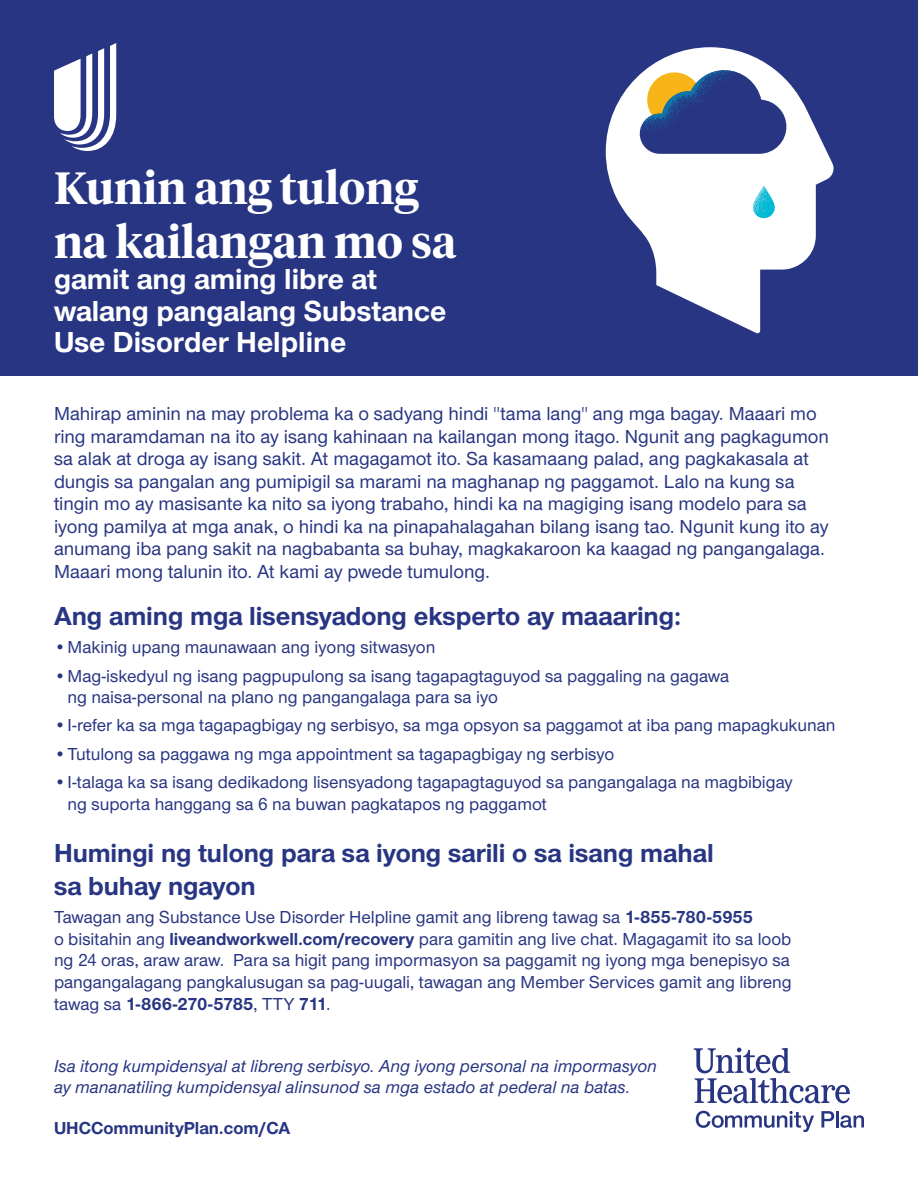
<style>
.page{position:relative;width:918px;height:1188px;background:#fff}
.page>*{position:absolute;margin:0;border:0;box-sizing:border-box;transform-origin:0 0}
.H2{font:600 45px/54px "UHC Serif Headline";color:#fff}
.H2-2{font:700 30px/31.5px "UHC Sans";color:#fff}
.H4-Sans{font:700 27px/32.4px "UHC Sans";letter-spacing:-.005em;color:#283582}
.Lead_In{font:500 19.5px/22.5px "UHC Sans";letter-spacing:-.005em;color:#283582}
.Body{font:500 18px/21.6px "UHC Sans";letter-spacing:-.005em;color:#283582}
.Body-2{font:italic 500 18px/21.6px "UHC Sans";letter-spacing:-.005em;color:#283582}
.H5-Sans{font:700 18px "UHC Sans";color:#283582}
.s1{font-weight:700}
</style>
<div class="page">
<div style="left:0;top:0;width:918px;height:376px;background:#283582"></div>
<svg style="left:606px;top:47px;width:228px;height:287px;fill:#fff"></svg>
<svg style="left:640px;top:70px;width:146px;height:84px"></svg>
<svg style="left:753px;top:186px;width:22px;height:32px"></svg>
<svg style="left:54px;top:43px;width:62px;height:108px"></svg>
<svg style="left:694px;top:1048px;width:156px;height:55px"></svg>
<svg style="left:696px;top:1111px;width:118px;height:21px"></svg>
<svg style="left:821px;top:1111px;width:13px;height:16px"></svg>
<hr style="left:836px;top:1111px;width:3px;height:16px;background:#283582">
<svg style="left:840px;top:1115px;width:24px;height:13px"></svg>
<p class="H2" style="left:54px;top:159px;width:404px">Kunin ang tulong na kailangan mo sa</p>
<p class="H2-2" style="left:54px;top:263px;width:394px">gamit ang aming libre at walang pangalang Substance<br>Use Disorder Helpline</p>
<p class="Lead_In" style="left:54px;top:401px;width:776px">Mahirap aminin na may problema ka o sadyang hindi "tama lang" ang mga bagay. Maaari mo ring maramdaman na ito ay isang kahinaan na kailangan mong itago. Ngunit ang pagkagumon sa alak at droga ay isang sakit. At magagamot ito. Sa kasamaang palad, ang pagkakasala at dungis sa pangalan ang pumipigil sa marami na maghanap ng paggamot. Lalo na kung sa tingin mo ay masisante ka nito sa iyong trabaho, hindi ka na magiging isang modelo para sa iyong pamilya at mga anak, o hindi ka na pinapahalagahan bilang isang tao. Ngunit kung ito ay anumang iba pang sakit na nagbabanta sa buhay, magkakaroon ka kaagad ng pangangalaga.<br>Maaari mong talunin ito. At kami ay pwede tumulong.</p>
<p class="H4-Sans" style="left:54px;top:599px;width:629px">Ang aming mga lisensyadong eksperto ay maaaring:</p>
<p class="Body" style="left:54px;top:636px;width:383px">•Makinig upang maunawaan ang iyong sitwasyon</p>
<p class="Body" style="left:68px;top:664px;width:663px;text-indent:-14px">•Mag-iskedyul ng isang pagpupulong sa isang tagapagtaguyod sa paggaling na gagawa ng naisa-personal na plano ng pangangalaga para sa iyo</p>
<p class="Body" style="left:54px;top:714px;width:783px">•I-refer ka sa mga tagapagbigay ng serbisyo, sa mga opsyon sa paggamot at iba pang mapagkukunan</p>
<p class="Body" style="left:54px;top:742px;width:562px">•Tutulong sa paggawa ng mga appointment sa tagapagbigay ng serbisyo</p>
<p class="Body" style="left:68px;top:771px;width:727px;text-indent:-14px">•I-talaga ka sa isang dedikadong lisensyadong tagapagtaguyod sa pangangalaga na magbibigay ng suporta hanggang sa 6 na buwan pagkatapos ng paggamot</p>
<p class="H4-Sans" style="left:54px;top:836px;width:661px">Humingi ng tulong para sa iyong sarili o sa isang mahal sa buhay ngayon</p>
<p class="Body" style="left:54px;top:906px;width:739px">Tawagan ang Substance Use Disorder Helpline gamit ang libreng tawag sa <span class="s1">1-855-780-5955<br></span>o bisitahin ang <span class="s1">liveandworkwell.com/recovery</span> para gamitin ang live chat. Magagamit ito sa loob ng 24 oras, araw araw. Para sa higit pang impormasyon sa paggamit ng iyong mga benepisyo sa pangangalagang pangkalusugan sa pag-uugali, tawagan ang Member Services gamit ang libreng tawag sa <span class="s1">1-866-270-5785</span>, TTY <span class="s1">711</span>.</p>
<p class="Body-2" style="left:54px;top:1054px;width:604px">Isa itong kumpidensyal at libreng serbisyo. Ang iyong personal na impormasyon ay mananatiling kumpidensyal alinsunod sa mga estado at pederal na batas.</p>
<p class="H5-Sans" style="left:54px;top:1116px;width:238px">UHCCommunityPlan.com/CA</p>
</div>
